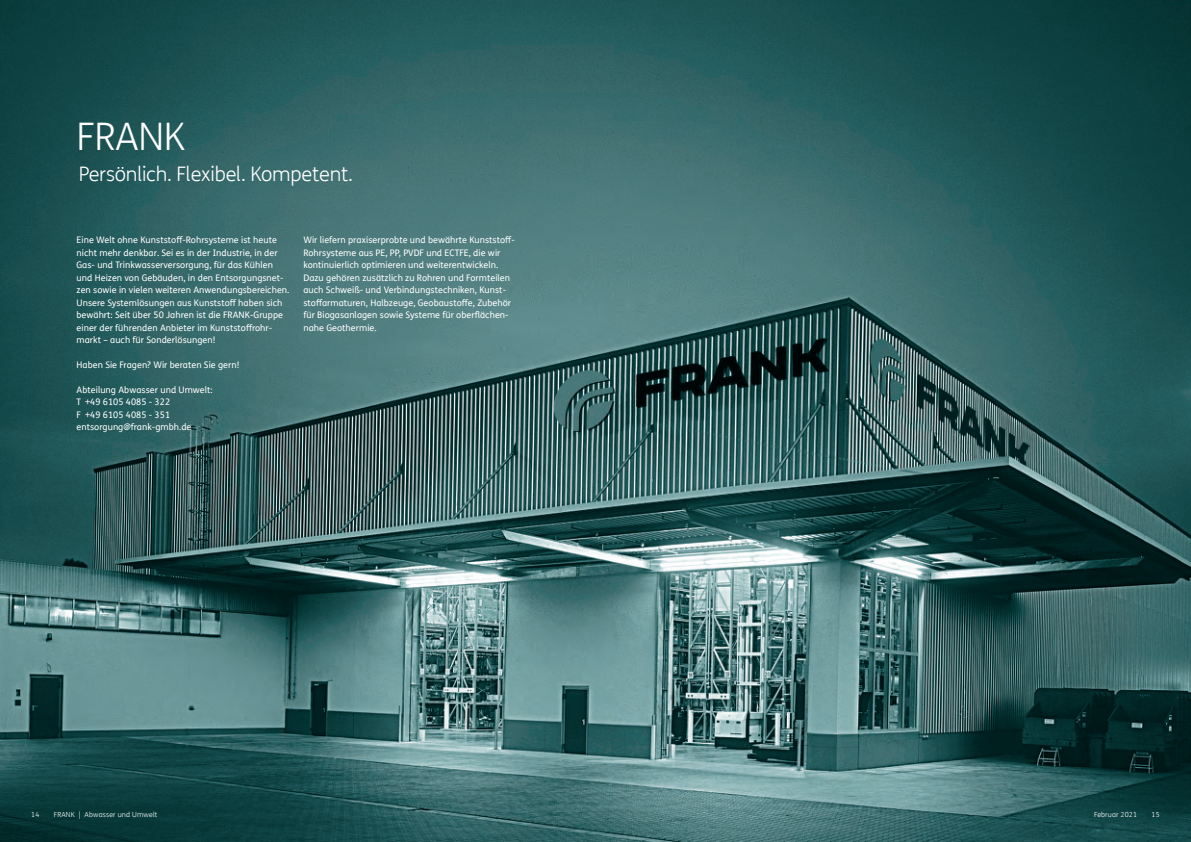
<style>
.page{position:relative;width:1191px;height:842px;background:#fff}
.page>*{position:absolute;margin:0;border:0;box-sizing:border-box;transform-origin:0 0}
.t1{font:300 38px "FS Me Pro";letter-spacing:-.01em;color:#fff}
.t2{font:300 20px "FS Me Pro";letter-spacing:-.01em;color:#fff}
.t3{font:9px/12.5px "FS Me Pro";letter-spacing:.005em;color:#fff}
.t4{font:300 7px "FS Me Pro";letter-spacing:.02em;color:#fff}
</style>
<div class="page">
<img style="left:0;top:0;width:1191px;height:842px">
<h1 class="t1" style="left:77px;top:110px;width:110px">FRANK</h1>
<h2 class="t2" style="left:79px;top:160px;width:276px">Persönlich. Flexibel. Kompetent.</h2>
<p class="t3" style="left:77px;top:234px;width:214px">Eine Welt ohne Kunststoff-Rohrsysteme ist heute nicht mehr denkbar. Sei es in der Industrie, in der Gas- und Trinkwasserversorgung, für das Kühlen und Heizen von Gebäuden, in den Entsorgungsnet&shy;zen sowie in vielen weiteren Anwendungsbereichen.<br>Unsere Systemlösungen aus Kunststoff haben sich bewährt: Seit über 50 Jahren ist die FRANK-Gruppe einer der führenden Anbieter im Kunststoffrohr&shy;markt – auch für Sonderlösungen!</p>
<p class="t3" style="left:77px;top:358px;width:164px">Haben Sie Fragen? Wir beraten Sie gern!</p>
<p class="t3" style="left:77px;top:383px;width:138px">Abteilung Abwasser und Umwelt:<br>T +49 6105 4085 - 322<br>F +49 6105 4085 - 351 entsorgung@frank-gmbh.de</p>
<p class="t3" style="left:303px;top:234px;width:213px">Wir liefern praxiserprobte und bewährte Kunststoff-Rohrsysteme aus PE, PP, PVDF und ECTFE, die wir kontinuierlich optimieren und weiterentwickeln.<br>Dazu gehören zusätzlich zu Rohren und Formteilen auch Schweiß- und Verbindungstechniken, Kunst&shy;stoffarmaturen, Halbzeuge, Geobaustoffe, Zubehör für Biogasanlagen sowie Systeme für oberflächen&shy;nahe Geothermie.</p>
<p class="t4" style="left:31px;top:810px;width:10px">14</p>
<p class="t4" style="left:54px;top:810px;width:105px">FRANK | Abwasser und Umwelt</p>
<p class="t4" style="left:1094px;top:810px;width:44px">Februar 2021</p>
<p class="t4" style="left:1151px;top:810px;width:10px">15</p>
</div>
